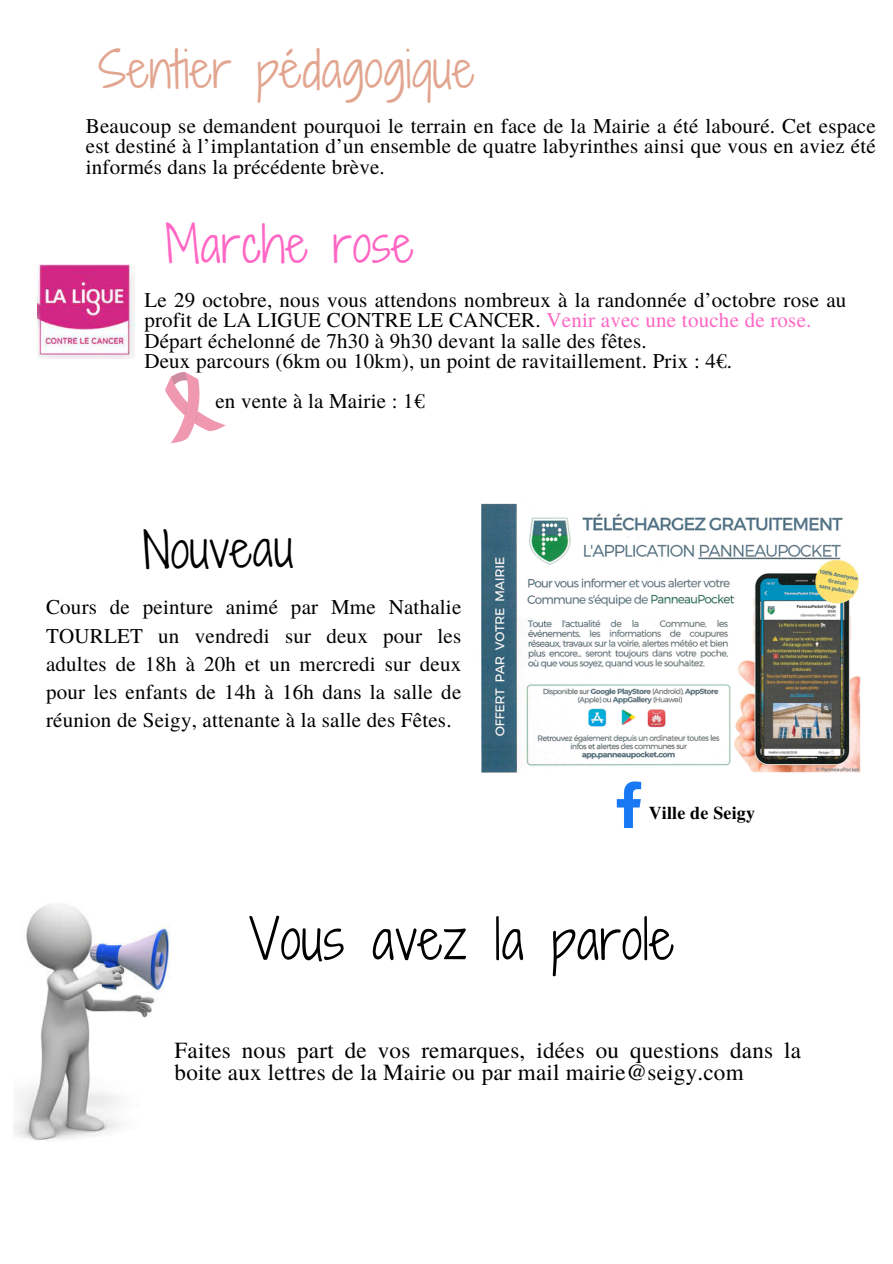
<style>
.page{position:relative;width:893px;height:1264px;background:#fff}
.page>*{position:absolute;margin:0;border:0;box-sizing:border-box;transform-origin:0 0}
.t1{font:52.95px "Shadows Into Light Two";letter-spacing:.01em;color:#000}
.t2{font:48px "Shadows Into Light Two";letter-spacing:.01em;color:#e2a58f}
.t3{font:48px "Shadows Into Light Two";letter-spacing:.01em;color:#ff66c4}
.t4{font:48px "Shadows Into Light Two";color:#000}
.t5{font:23.1px/22.2px "Te X Gyre Termes";letter-spacing:.01em;color:#000}
.t6{font:21px/28.2px "Te X Gyre Termes";letter-spacing:.01em;color:#000;text-align:justify}
.t7{font:700 18px "Te X Gyre Termes";letter-spacing:.01em;color:#000}
.s1{color:#ff66c4}
</style>
<div class="page">
<img style="left:481px;top:503px;width:380px;height:270px">
<img style="left:616px;top:781px;width:26px;height:46px">
<svg style="left:165px;top:372px;width:61px;height:71px"></svg>
<img style="left:13px;top:904px;width:158px;height:236px">
<img style="left:38px;top:264px;width:96px;height:94px">
<p class="t2" style="left:98px;top:34px;width:378px">Sentier pédagogique</p>
<p class="t6" style="left:86px;top:115px;width:791px;line-height:20.2px">Beaucoup se demandent pourquoi le terrain en face de la Mairie a été labouré. Cet espace est destiné à l’implantation d’un ensemble de quatre labyrinthes ainsi que vous en aviez été informés dans la précédente brève.</p>
<p class="t3" style="left:165px;top:209px;width:250px">Marche rose</p>
<p class="t6" style="left:144px;top:289px;width:703px;line-height:20.2px">Le 29 octobre, nous vous attendons nombreux à la randonnée d’octobre rose au profit de LA LIGUE CONTRE LE CANCER. <span class="s1">Venir avec une touche de rose.</span></p>
<p class="t6" style="left:144px;top:325px;width:504px">Départ échelonné de 7h30 à 9h30 devant la salle des fêtes.</p>
<p class="t6" style="left:144px;top:345px;width:589px">Deux parcours (6km ou 10km), un point de ravitaillement. Prix : 4€.</p>
<p class="t6" style="left:215px;top:386px;width:211px">en vente à la Mairie : 1€</p>
<p class="t4" style="left:142px;top:515px;width:151px;rotate:-1deg">Nouveau</p>
<p class="t6" style="left:46px;top:592px;width:417px">Cours de peinture animé par Mme Nathalie TOURLET un vendredi sur deux pour les adultes de 18h à 20h et un mercredi sur deux pour les enfants de 14h à 16h dans la salle de réunion de Seigy, attenante à la salle des Fêtes.</p>
<p class="t7" style="left:648px;top:798px;width:108px">Ville de Seigy</p>
<p class="t1" style="left:249px;top:900px;width:426px">Vous avez la parole</p>
<p class="t5" style="left:174px;top:1037px;width:628px">Faites nous part de vos remarques, idées ou questions dans la boite aux lettres de la Mairie ou par mail mairie@seigy.com</p>
</div>
